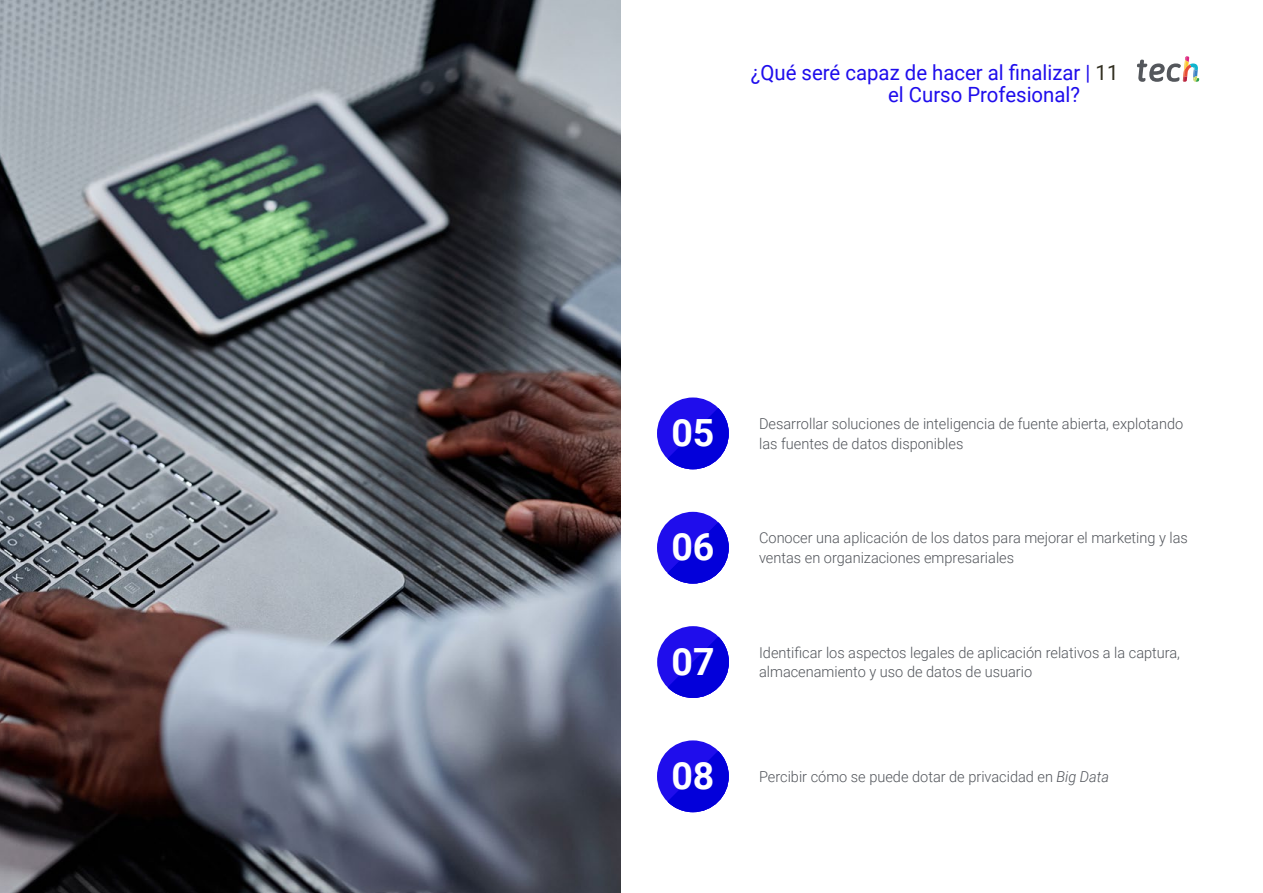
<style>
.page{position:relative;width:1263px;height:893px;background:#fff}
.page>*{position:absolute;margin:0;border:0;box-sizing:border-box;transform-origin:0 0}
.t1{font:700 37.5px "Roboto";color:#fff}
.t2{font:21px/22.5px "Roboto";color:#1f0dec}
.t3{font:300 15px/19.5px "Roboto";color:#52555b}
.s1{color:#312e20}
.s2{font-style:italic}
</style>
<div class="page">
<img style="left:0;top:0;width:621px;height:893px">
<svg style="left:1137px;top:56px;width:62px;height:26px"></svg>
<div style="left:657px;top:512px;width:72px;height:72px;background:#1f0dec;border-radius:50%"></div>
<svg style="left:667px;top:522px;width:62px;height:62px"></svg>
<div style="left:657px;top:740px;width:72px;height:72px;background:#1f0dec;border-radius:50%"></div>
<svg style="left:667px;top:751px;width:62px;height:61px"></svg>
<div style="left:657px;top:626px;width:72px;height:72px;background:#1f0dec;border-radius:50%"></div>
<svg style="left:668px;top:637px;width:61px;height:61px"></svg>
<div style="left:657px;top:397px;width:72px;height:72px;background:#1f0dec;border-radius:50%"></div>
<svg style="left:667px;top:408px;width:62px;height:61px"></svg>
<h2 class="t2" style="left:888px;top:60px;width:232px;text-indent:-137px">¿Qué seré capaz de hacer al finalizar | <span class="s1">11 </span>el Curso Profesional?</h2>
<h1 class="t1" style="left:671px;top:407px;width:45px">05</h1>
<p class="t3" style="left:759px;top:414px;width:426px">Desarrollar soluciones de inteligencia de fuente abierta, explotando</p>
<p class="t3" style="left:759px;top:433px;width:206px">las fuentes de datos disponibles</p>
<h1 class="t1" style="left:671px;top:521px;width:45px">06</h1>
<p class="t3" style="left:759px;top:528px;width:430px">Conocer una aplicación de los datos para mejorar el marketing y las ventas en organizaciones empresariales</p>
<h1 class="t1" style="left:671px;top:635px;width:45px">07</h1>
<p class="t3" style="left:759px;top:642px;width:422px">Identificar los aspectos legales de aplicación relativos a la captura, almacenamiento y uso de datos de usuario</p>
<h1 class="t1" style="left:671px;top:749px;width:45px">08</h1>
<p class="t3" style="left:759px;top:766px;width:352px">Percibir cómo se puede dotar de privacidad en <span class="s2">Big Data</span></p>
</div>
